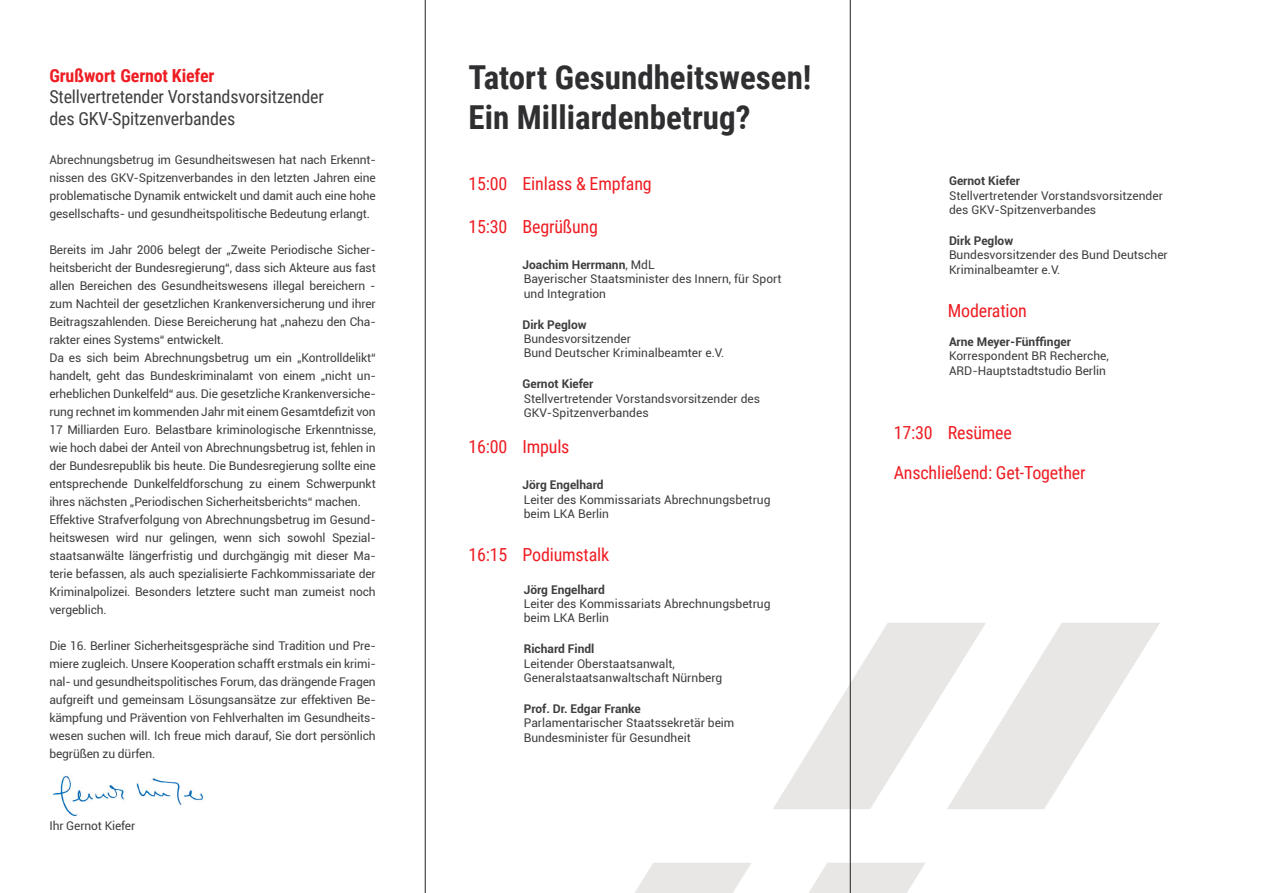
<style>
.page{position:relative;width:1263px;height:893px;background:#fff}
.page>*{position:absolute;margin:0;border:0;box-sizing:border-box;transform-origin:0 0}
.t1{font:700 33px "Roboto Condensed";color:#2f2f31}
.t2{font:18px "Roboto Condensed";letter-spacing:-.01em;color:#ee1d23}
.t3{font:18px "Roboto Condensed";letter-spacing:-.01em;color:#3e3e3f}
.t4{font:700 18px "Roboto Condensed";letter-spacing:-.01em;color:#ee1d23}
.t5{font:12px/18px "Roboto";color:#3e3e3f}
.t6{font:700 12px "Roboto";color:#3e3e3f}
.s1{font-weight:400}
</style>
<div class="page">
<svg style="left:773px;top:623px;width:387px;height:186px"></svg>
<svg style="left:635px;top:863px;width:290px;height:30px"></svg>
<hr style="left:425px;top:0;width:1px;height:893px;background:#231f20">
<hr style="left:850px;top:0;width:1px;height:893px;background:#231f20">
<img style="left:53px;top:775px;width:150px;height:42px">
<p class="t4" style="left:49px;top:62px;width:167px">Grußwort Gernot Kiefer</p>
<p class="t3" style="left:49px;top:84px;width:276px">Stellvertretender Vorstandsvorsitzender</p>
<p class="t3" style="left:49px;top:106px;width:187px">des GKV-Spitzenverbandes</p>
<p class="t5" style="left:49px;top:151px;width:328px;text-align:justify">Abrechnungsbetrug im Gesundheitswesen hat nach Erkennt&shy;nissen des GKV-Spitzenverbandes in den letzten Jahren eine problematische Dynamik entwickelt und damit auch eine hohe gesellschafts- und gesundheitspolitische Bedeutung erlangt.</p>
<p class="t5" style="left:49px;top:241px;width:328px;text-align:justify">Bereits im Jahr 2006 belegt der „Zweite Periodische Sicher&shy;heitsbericht der Bundesregierung“, dass sich Akteure aus fast allen Bereichen des Gesundheitswesens illegal bereichern - zum Nachteil der gesetzlichen Krankenversicherung und ihrer Beitragszahlenden. Diese Bereicherung hat „nahezu den Cha&shy;rakter eines Systems“ entwickelt.</p>
<p class="t5" style="left:49px;top:349px;width:328px;text-align:justify">Da es sich beim Abrechnungsbetrug um ein „Kontrolldelikt“ handelt, geht das Bundeskriminalamt von einem „nicht un&shy;erheblichen Dunkelfeld“ aus. Die gesetzliche Krankenversiche&shy;rung rechnet im kommenden Jahr mit einem Gesamtdefizit von 17 Milliarden Euro. Belastbare kriminologische Erkenntnisse, wie hoch dabei der Anteil von Abrechnungsbetrug ist, fehlen in der Bundesrepublik bis heute. Die Bundesregierung sollte eine entsprechende Dunkelfeldforschung zu einem Schwerpunkt ihres nächsten „Periodischen Sicherheitsberichts“ machen.</p>
<p class="t5" style="left:49px;top:511px;width:328px;text-align:justify">Effektive Strafverfolgung von Abrechnungsbetrug im Gesund&shy;heitswesen wird nur gelingen, wenn sich sowohl Spezial&shy;staatsanwälte längerfristig und durchgängig mit dieser Ma&shy;terie befassen, als auch spezialisierte Fachkommissariate der Kriminalpolizei. Besonders letztere sucht man zumeist noch vergeblich.</p>
<p class="t5" style="left:49px;top:637px;width:328px;text-align:justify">Die 16. Berliner Sicherheitsgespräche sind Tradition und Pre&shy;miere zugleich. Unsere Kooperation schafft erstmals ein krimi&shy;nal- und gesundheitspolitisches Forum, das drängende Fragen aufgreift und gemeinsam Lösungsansätze zur effektiven Be&shy;kämpfung und Prävention von Fehlverhalten im Gesundheits&shy;wesen suchen will. Ich freue mich darauf, Sie dort persönlich begrüßen zu dürfen.</p>
<p class="t5" style="left:49px;top:817px;width:87px">Ihr Gernot Kiefer</p>
<p class="t1" style="left:468px;top:55px;width:344px">Tatort Gesundheitswesen!</p>
<p class="t1" style="left:468px;top:94px;width:284px">Ein Milliardenbetrug?</p>
<p class="t2" style="left:468px;top:171px;width:185px">15:00 Einlass &amp; Empfang</p>
<p class="t2" style="left:468px;top:214px;width:131px">15:30 Begrüßung</p>
<p class="t6" style="left:522px;top:256px;width:134px">Joachim Herrmann<span class="s1">, MdL</span></p>
<p class="t5" style="left:524px;top:270px;width:259px">Bayerischer Staatsminister des Innern, für Sport</p>
<p class="t5" style="left:524px;top:284px;width:84px">und Integration</p>
<p class="t6" style="left:522px;top:316px;width:66px">Dirk Peglow</p>
<p class="t5" style="left:524px;top:329px;width:109px">Bundesvorsitzender</p>
<p class="t5" style="left:524px;top:344px;width:202px">Bund Deutscher Kriminalbeamter e.V.</p>
<p class="t6" style="left:522px;top:376px;width:72px">Gernot Kiefer</p>
<p class="t5" style="left:524px;top:391px;width:238px;line-height:14.4px">Stellvertretender Vorstandsvorsitzender des<br>GKV-Spitzenverbandes</p>
<p class="t2" style="left:468px;top:434px;width:103px">16:00 Impuls</p>
<p class="t6" style="left:522px;top:476px;width:83px">Jörg Engelhard</p>
<p class="t5" style="left:524px;top:492px;width:248px;line-height:14.4px">Leiter des Kommissariats Abrechnungsbetrug beim LKA Berlin</p>
<p class="t2" style="left:468px;top:542px;width:142px">16:15 Podiumstalk</p>
<p class="t6" style="left:524px;top:581px;width:83px">Jörg Engelhard</p>
<p class="t5" style="left:524px;top:596px;width:248px;line-height:14.4px">Leiter des Kommissariats Abrechnungsbetrug beim LKA Berlin</p>
<p class="t6" style="left:524px;top:640px;width:72px">Richard Findl</p>
<p class="t5" style="left:524px;top:654px;width:153px">Leitender Oberstaatsanwalt,</p>
<p class="t5" style="left:524px;top:668px;width:200px">Generalstaatsanwaltschaft Nürnberg</p>
<p class="t6" style="left:524px;top:700px;width:119px">Prof. Dr. Edgar Franke</p>
<p class="t5" style="left:524px;top:714px;width:212px">Parlamentarischer Staatssekretär beim</p>
<p class="t5" style="left:524px;top:728px;width:169px">Bundesminister für Gesundheit</p>
<p class="t6" style="left:949px;top:172px;width:72px">Gernot Kiefer</p>
<p class="t5" style="left:949px;top:188px;width:215px;line-height:14.4px">Stellvertretender Vorstandsvorsitzender des GKV-Spitzenverbandes</p>
<p class="t6" style="left:949px;top:232px;width:66px">Dirk Peglow</p>
<p class="t5" style="left:949px;top:246px;width:220px">Bundesvorsitzender des Bund Deutscher</p>
<p class="t5" style="left:949px;top:260px;width:113px">Kriminalbeamter e.V.</p>
<p class="t2" style="left:948px;top:298px;width:81px">Moderation</p>
<p class="t6" style="left:949px;top:333px;width:123px">Arne Meyer-Fünffinger</p>
<p class="t5" style="left:949px;top:348px;width:161px;line-height:14.4px">Korrespondent BR Recherche,<br>ARD-Hauptstadtstudio Berlin</p>
<p class="t2" style="left:894px;top:420px;width:120px">17:30 Resümee</p>
<p class="t2" style="left:894px;top:460px;width:193px">Anschließend: Get-Together</p>
</div>
